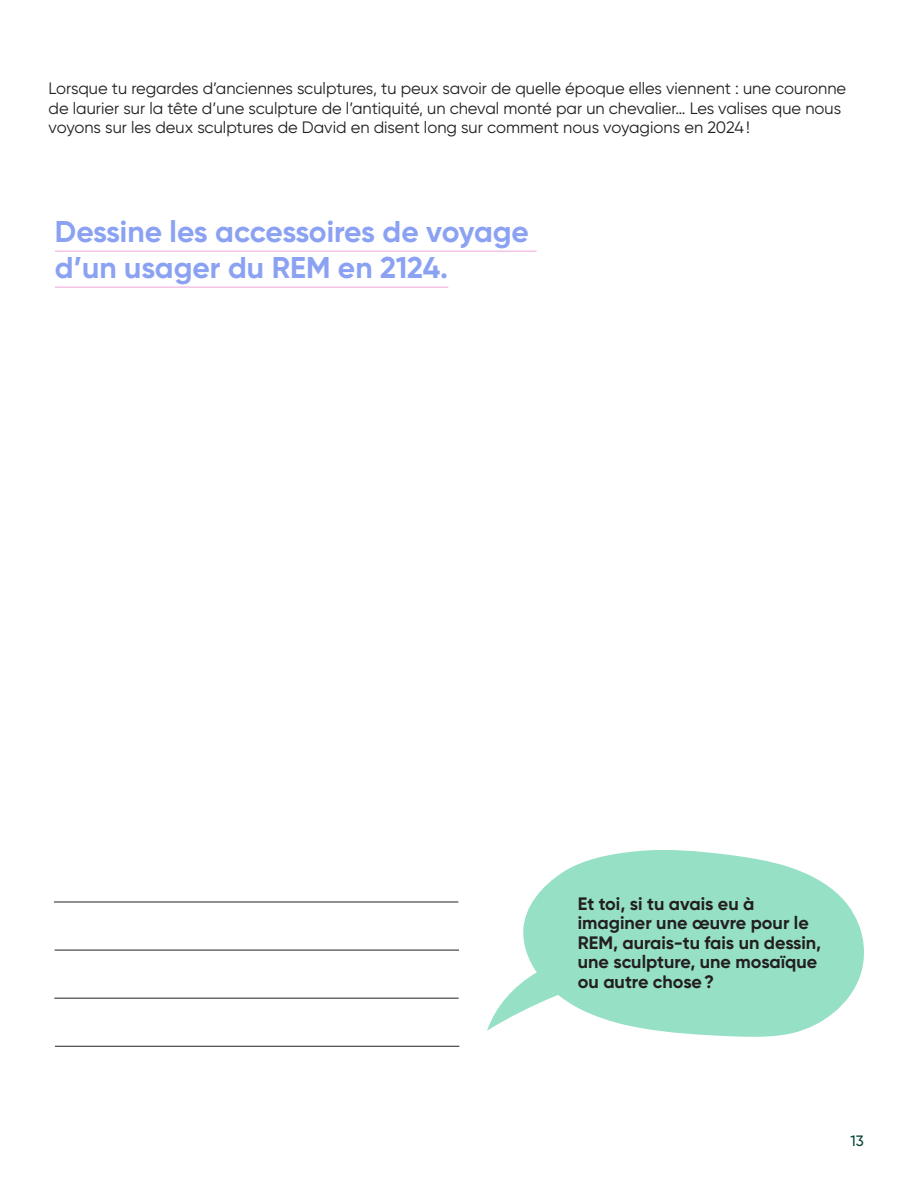
<style>
.page{position:relative;width:918px;height:1188px;background:#fff}
.page>*{position:absolute;margin:0;border:0;box-sizing:border-box;transform-origin:0 0}
.Sous-titre_activites{font:700 30px/36px "Gilroy";color:#8ba2f3}
.sous-titre{font:700 18px/19.5px "Gilroy";color:#231f20}
.texte{font:16.5px/19.5px "Gilroy";color:#231f20}
.t1{font:500 15px "Gilroy";color:#074337}
</style>
<div class="page">
<hr style="left:55px;top:250px;width:482px;height:2px;background:#f2c3e5">
<hr style="left:55px;top:286px;width:393px;height:2px;background:#f2c3e5">
<hr style="left:54px;top:902px;width:404px;height:1px;background:#231f20">
<hr style="left:55px;top:950px;width:404px;height:1px;background:#231f20">
<svg style="left:487px;top:850px;width:377px;height:187px;fill:#96e0c5"></svg>
<hr style="left:54px;top:998px;width:405px;height:1px;background:#231f20">
<hr style="left:55px;top:1046px;width:404px;height:1px;background:#231f20">
<p class="texte" style="left:49px;top:79px;width:799px">Lorsque tu regardes d’anciennes sculptures, tu peux savoir de quelle époque elles viennent : une couronne de laurier sur la tête d’une sculpture de l’antiquité, un cheval monté par un chevalier… Les valises que nous voyons sur les deux sculptures de David en disent long sur comment nous voyagions en 2024!</p>
<p class="Sous-titre_activites" style="left:55px;top:213px;width:476px">Dessine les accessoires de voyage d’un usager du REM en 2124.</p>
<p class="sous-titre" style="left:578px;top:893px;width:245px">Et toi, si tu avais eu à imaginer une œuvre pour le<br>REM, aurais-tu fais un dessin, une sculpture, une mosaïque ou autre chose?</p>
<p class="t1" style="left:851px;top:1132px;width:15px">13</p>
</div>
